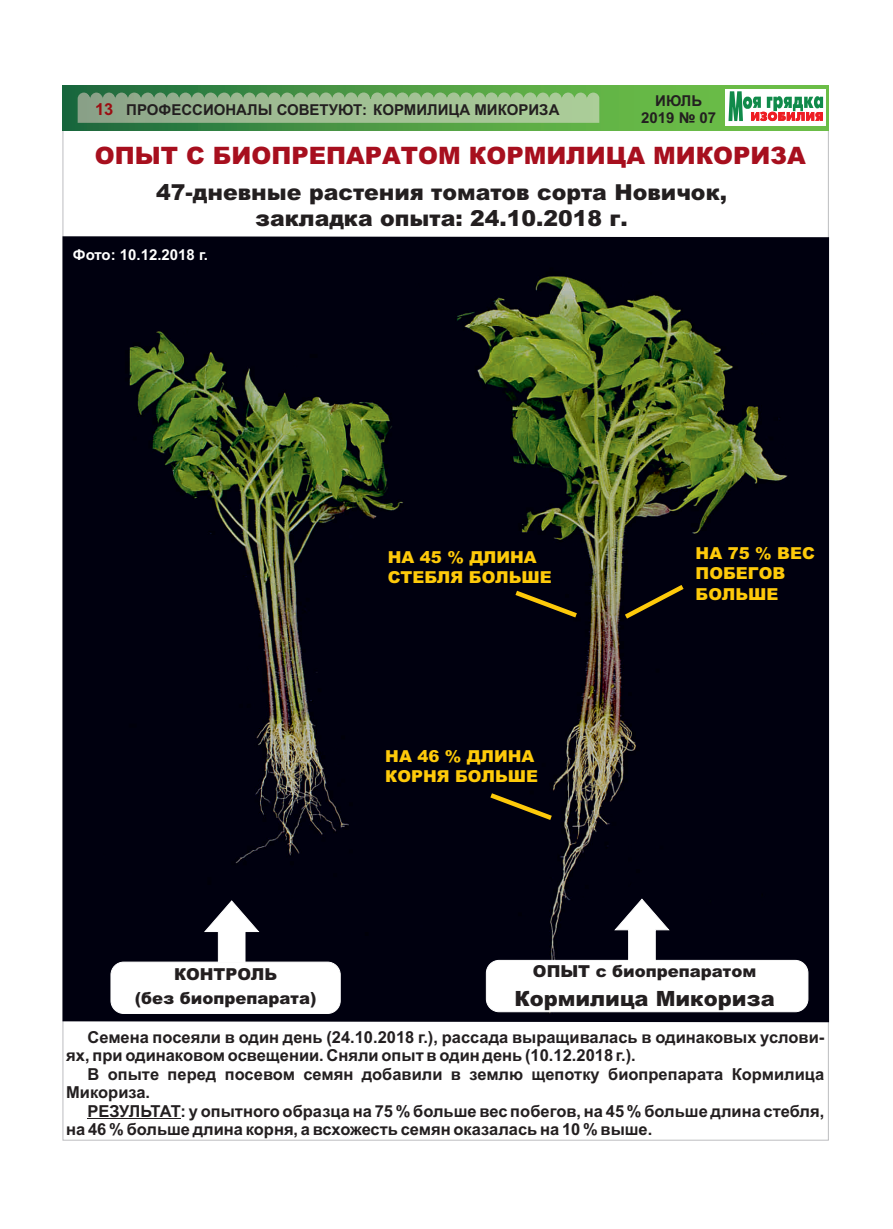
<style>
.page{position:relative;width:893px;height:1229px;background:#fff}
.page>*{position:absolute;margin:0;border:0;box-sizing:border-box;transform-origin:0 0}
.t1{font:900 24px "Arial";color:#a70f1e}
.t2{font:900 22.05px/26.1px "Arial";color:#231f20;text-align:center}
.t3{font:900 21px "Arial";color:#231f20}
.t4{font:700 16.5px/18.5px "Arial";color:#231f20}
.t5{font:900 16.5px/20.4px "Arial";color:#feca0a}
.t6{font:900 16.5px/23.2px "Arial";color:#231f20;text-align:center}
.t7{font:700 15px/16.8px "Arial";color:#231f20;text-align:center}
.t8{font:700 15px "Arial";color:#fff}
.s1{font-size:16.5px;color:#9b0d12}
</style>
<div class="page">
<div style="left:63px;top:85px;width:765px;height:45px;background:linear-gradient(to right,#226f3f,#7bcc4b)"></div>
<img style="left:78px;top:92px;width:521px;height:31px">
<div style="left:725px;top:89px;width:100px;height:37px;background:#fff"></div>
<svg style="left:728px;top:91px;width:95px;height:30px"></svg>
<hr style="left:88px;top:1118px;width:93px;height:1px;background:#231f20">
<img style="left:63px;top:236px;width:766px;height:786px">
<div style="left:486px;top:960px;width:322px;height:52px;background:#fff;border:1px solid #fff;border-radius:13px"></div>
<svg style="left:515px;top:898px;width:260px;height:64px;background:#232330"></svg>
<div style="left:111px;top:962px;width:230px;height:52px;background:#fff;border:1px solid #fff;border-radius:13px"></div>
<svg style="left:135px;top:900px;width:181px;height:64px"></svg>
<svg style="left:510px;top:587px;width:72px;height:34px;background:#1d170e"></svg>
<svg style="left:620px;top:581px;width:69px;height:42px;background:#19140e"></svg>
<svg style="left:485px;top:789px;width:72px;height:35px;background:#1d170e"></svg>
<p class="t7" style="left:95px;top:103px;width:466px"><span class="s1">13</span> ПРОФЕССИОНАЛЫ СОВЕТУЮТ: КОРМИЛИЦА МИКОРИЗА</p>
<p class="t7" style="left:641px;top:94px;width:77px">ИЮЛЬ<br>2019 № 07</p>
<h1 class="t1" style="left:95px;top:147px;width:712px">ОПЫТ С БИОПРЕПАРАТОМ КОРМИЛИЦА МИКОРИЗА</h1>
<h2 class="t2" style="left:156px;top:182px;width:572px">47-дневные растения томатов сорта Новичок, закладка опыта: 24.10.2018 г.</h2>
<p class="t8" style="left:73px;top:249px;width:137px">Фото: 10.12.2018 г.</p>
<p class="t5" style="left:388px;top:548px;width:165px">НА 45 % ДЛИНА<br>СТЕБЛЯ БОЛЬШЕ</p>
<p class="t5" style="left:385px;top:748px;width:154px">НА 46 % ДЛИНА<br>КОРНЯ БОЛЬШЕ</p>
<p class="t5" style="left:696px;top:544px;width:121px">НА 75 % ВЕС<br>ПОБЕГОВ<br>БОЛЬШЕ</p>
<p class="t6" style="left:135px;top:964px;width:183px">КОНТРОЛЬ<br>(без биопрепарата)</p>
<p class="t6" style="left:533px;top:961px;width:225px">ОПЫТ с биопрепаратом</p>
<p class="t3" style="left:514px;top:990px;width:262px">Кормилица Микориза</p>
<p class="t4" style="left:66px;top:1029px;width:760px;text-indent:21px">Семена посеяли в один день (24.10.2018 г.), рассада выращивалась в одинаковых услови&shy;ях, при одинаковом освещении. Сняли опыт в один день (10.12.2018 г.).</p>
<p class="t4" style="left:66px;top:1066px;width:760px;text-indent:21px">В опыте перед посевом семян добавили в землю щепотку биопрепарата Кормилица<br>Микориза.</p>
<p class="t4" style="left:66px;top:1103px;width:760px;text-indent:21px">РЕЗУЛЬТАТ: у опытного образца на 75 % больше вес побегов, на 45 % больше длина стебля, на 46 % больше длина корня, а всхожесть семян оказалась на 10 % выше.</p>
</div>
